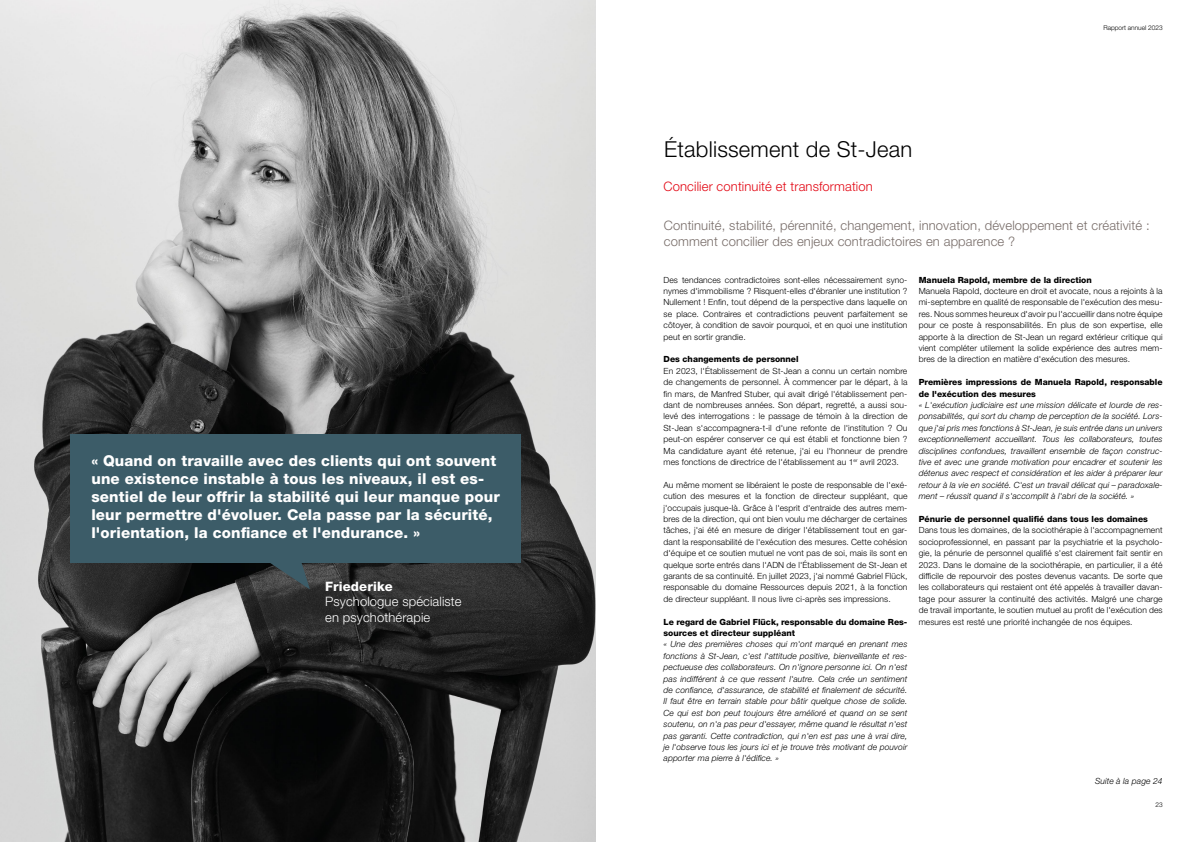
<style>
.page{position:relative;width:1191px;height:842px;background:#fff}
.page>*{position:absolute;margin:0;border:0;box-sizing:border-box;transform-origin:0 0}
.t1{font:300 22px "Helvetica Neue LT Std";letter-spacing:.01em;color:#000}
.t2{font:800 15px/18px "Helvetica Neue LT Std";letter-spacing:.01em;color:#fff}
.t3{font:300 13px/15.6px "Helvetica Neue LT Std";letter-spacing:.01em;color:#776c68}
.t4{font:300 13px/15.6px "Helvetica Neue LT Std";letter-spacing:.01em;color:#fff}
.t5{font:300 13px "Helvetica Neue LT Std";letter-spacing:.01em;color:#e30613}
.t6{font:800 13px "Helvetica Neue LT Std";letter-spacing:.01em;color:#fff}
.t7{font:300 8.5px/11.4px "Helvetica Neue LT Std";letter-spacing:.01em;color:#000;text-align:justify}
.t8{font:italic 300 8.5px/11.4px "Helvetica Neue LT Std";letter-spacing:.01em;color:#000;text-align:justify}
.t9{font:800 8.5px/11.4px "Helvetica Neue LT Std";color:#000}
.t10{font:300 6.5px "Helvetica Neue LT Std";color:#000}
</style>
<div class="page">
<img style="left:0;top:0;width:595px;height:842px">
<div style="left:70px;top:434px;width:450px;height:128px;background:#3c5c68"></div>
<svg style="left:269px;top:562px;width:41px;height:27px"></svg>
<p class="t2" style="left:91px;top:452px;width:410px">« Quand on travaille avec des clients qui ont souvent une existence instable à tous les niveaux, il est es&shy;sentiel de leur offrir la stabilité qui leur manque pour leur permettre d'évoluer. Cela passe par la sécurité, l'orientation, la confiance et l'endurance. »</p>
<h3 class="t6" style="left:325px;top:578px;width:69px">Friederike</h3>
<h3 class="t4" style="left:325px;top:594px;width:138px">Psychologue spécialiste en psychothérapie</h3>
<p class="t10" style="left:1103px;top:24px;width:61px">Rapport annuel 2023</p>
<h1 class="t1" style="left:664px;top:136px;width:249px">Établissement de St-Jean</h1>
<h3 class="t5" style="left:663px;top:179px;width:211px">Concilier continuité et transformation</h3>
<h3 class="t3" style="left:664px;top:218px;width:487px">Continuité, stabilité, pérennité, changement, innovation, développement et créativité : comment concilier des enjeux contradictoires en apparence ?</h3>
<p class="t7" style="left:663px;top:274px;width:245px">Des tendances contradictoires sont-elles nécessairement syno&shy;nymes d'immobilisme ? Risquent-elles d'ébranler une institution ?<br>Nullement ! Enfin, tout dépend de la perspective dans laquelle on se place. Contraires et contradictions peuvent parfaitement se côtoyer, à condition de savoir pourquoi, et en quoi une institution peut en sortir grandie.</p>
<p class="t9" style="left:663px;top:354px;width:137px">Des changements de personnel</p>
<p class="t7" style="left:663px;top:365px;width:245px">En 2023, l'Établissement de St-Jean a connu un certain nombre de changements de personnel. À commencer par le départ, à la fin mars, de Manfred Stuber, qui avait dirigé l'établissement pen&shy;dant de nombreuses années. Son départ, regretté, a aussi sou&shy;levé des interrogations : le passage de témoin à la direction de St-Jean s'accompagnera-t-il d'une refonte de l'institution ? Ou peut-on espérer conserver ce qui est établi et fonctionne bien ?<br>Ma candidature ayant été retenue, j'ai eu l'honneur de prendre mes fonctions de directrice de l'établissement au 1<sup>er</sup> avril 2023.</p>
<p class="t7" style="left:663px;top:479px;width:245px">Au même moment se libéraient le poste de responsable de l'exé&shy;cution des mesures et la fonction de directeur suppléant, que j'occupais jusque-là. Grâce à l'esprit d'entraide des autres mem&shy;bres de la direction, qui ont bien voulu me décharger de certaines tâches, j'ai été en mesure de diriger l'établissement tout en gar&shy;dant la responsabilité de l'exécution des mesures. Cette cohésion d'équipe et ce soutien mutuel ne vont pas de soi, mais ils sont en quelque sorte entrés dans l'ADN de l'Établissement de St-Jean et garants de sa continuité. En juillet 2023, j'ai nommé Gabriel Flück, responsable du domaine Ressources depuis 2021, à la fonction de directeur suppléant. Il nous livre ci-après ses impressions.</p>
<p class="t9" style="left:663px;top:616px;width:245px">Le regard de Gabriel Flück, responsable du domaine Res&shy;sources et directeur suppléant</p>
<p class="t8" style="left:663px;top:638px;width:245px">« Une des premières choses qui m'ont marqué en prenant mes fonctions à St-Jean, c'est l'attitude positive, bienveillante et res&shy;pectueuse des collaborateurs. On n'ignore personne ici. On n'est pas indifférent à ce que ressent l'autre. Cela crée un sentiment de confiance, d'assurance, de stabilité et finalement de sécurité.<br>Il faut être en terrain stable pour bâtir quelque chose de solide.<br>Ce qui est bon peut toujours être amélioré et quand on se sent soutenu, on n'a pas peur d'essayer, même quand le résultat n'est pas garanti. Cette contradiction, qui n'en est pas une à vrai dire, je l'observe tous les jours ici et je trouve très motivant de pouvoir apporter ma pierre à l'édifice. »</p>
<p class="t9" style="left:918px;top:274px;width:175px">Manuela Rapold, membre de la direction</p>
<p class="t7" style="left:918px;top:285px;width:245px">Manuela Rapold, docteure en droit et avocate, nous a rejoints à la mi-septembre en qualité de responsable de l'exécution des mesu&shy;res. Nous sommes heureux d'avoir pu l'accueillir dans notre équipe pour ce poste à responsabilités. En plus de son expertise, elle apporte à la direction de St-Jean un regard extérieur critique qui vient compléter utilement la solide expérience des autres mem&shy;bres de la direction en matière d'exécution des mesures.</p>
<p class="t9" style="left:918px;top:376px;width:245px">Premières impressions de Manuela Rapold, responsable de l'exécution des mesures</p>
<p class="t8" style="left:918px;top:399px;width:245px">« L'exécution judiciaire est une mission délicate et lourde de res&shy;ponsabilités, qui sort du champ de perception de la société. Lors&shy;que j'ai pris mes fonctions à St-Jean, je suis entrée dans un univers exceptionnellement accueillant. Tous les collaborateurs, toutes disciplines confondues, travaillent ensemble de façon construc&shy;tive et avec une grande motivation pour encadrer et soutenir les détenus avec respect et considération et les aider à préparer leur retour à la vie en société. C'est un travail délicat qui – paradoxale&shy;ment – réussit quand il s'accomplit à l'abri de la société. »</p>
<p class="t9" style="left:918px;top:513px;width:231px">Pénurie de personnel qualifié dans tous les domaines</p>
<p class="t7" style="left:918px;top:524px;width:245px">Dans tous les domaines, de la sociothérapie à l'accompagnement socioprofessionnel, en passant par la psychiatrie et la psycholo&shy;gie, la pénurie de personnel qualifié s'est clairement fait sentir en 2023. Dans le domaine de la sociothérapie, en particulier, il a été difficile de repourvoir des postes devenus vacants. De sorte que les collaborateurs qui restaient ont été appelés à travailler davan&shy;tage pour assurer la continuité des activités. Malgré une charge de travail importante, le soutien mutuel au profit de l'exécution des mesures est resté une priorité inchangée de nos équipes.</p>
<p class="t8" style="left:1095px;top:775px;width:69px">Suite à la page 24</p>
<p class="t10" style="left:1155px;top:801px;width:9px">23</p>
</div>
